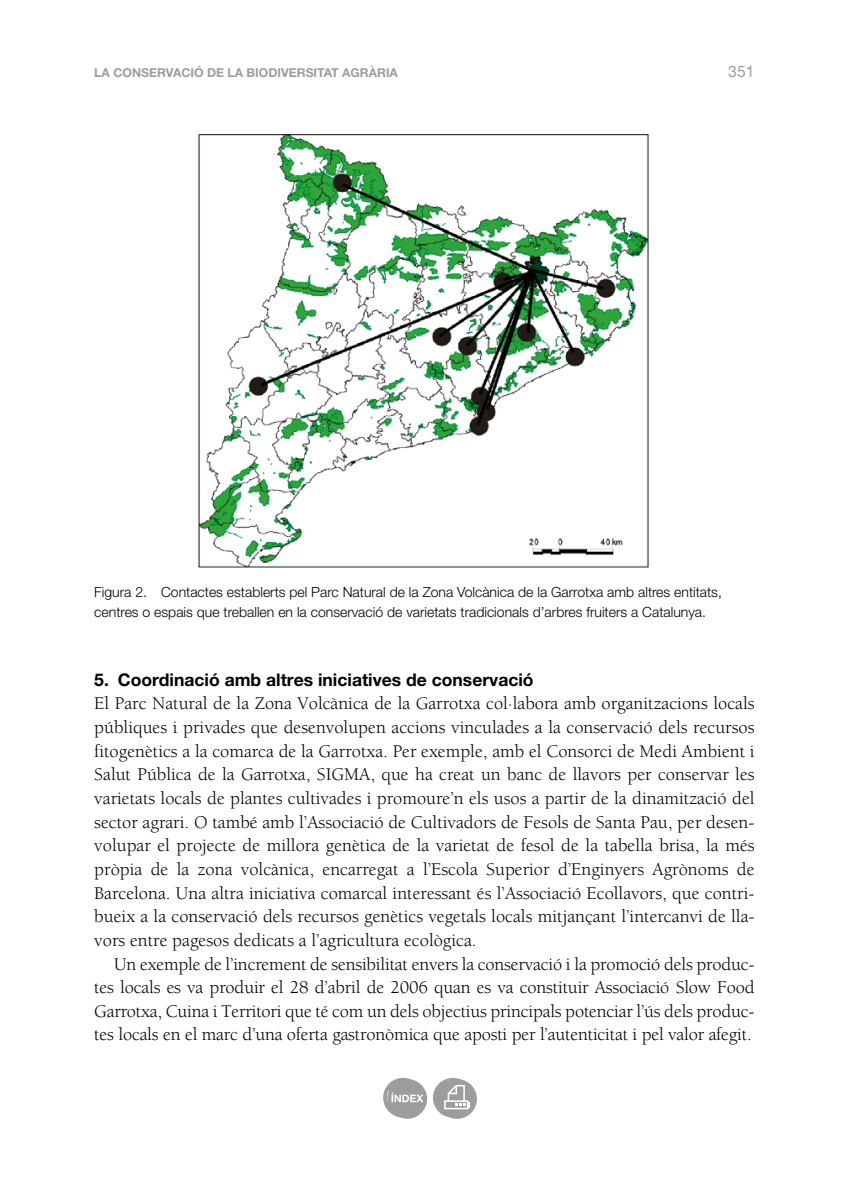
<style>
.page{position:relative;width:844px;height:1191px;background:#fff}
.page>*{position:absolute;margin:0;border:0;box-sizing:border-box;transform-origin:0 0}
.t1{font:18.38px/23.6px "Berkeley";letter-spacing:-.005em;color:#000;text-align:justify}
.t2{font:700 17.5px "Helvetica Neue";color:#000}
.t3{font:15.75px "Helvetica Neue";color:#9c9d9f}
.t4{font:300 14px/19.2px "Helvetica Neue";color:#000}
.t5{font:700 12.25px "Helvetica Neue";color:#9c9d9f}
</style>
<div class="page">
<svg style="left:383px;top:1077px;width:40px;height:40px"></svg>
<div style="left:433px;top:1078px;width:39px;height:39px;background:#9c9d9f;border-radius:50%"></div>
<div style="left:387px;top:1079px;width:40px;height:39px;background:#9c9d9f;border-radius:50%"></div>
<svg style="left:387px;top:1091px;width:36px;height:11px"></svg>
<div style="left:437px;top:1079px;width:40px;height:39px;background:#9c9d9f;border-radius:50%"></div>
<svg style="left:439px;top:1083px;width:31px;height:26px"></svg>
<img style="left:198px;top:134px;width:451px;height:434px">
<p class="t5" style="left:94px;top:65px;width:305px">LA CONSERVACIÓ DE LA BIODIVERSITAT AGRÀRIA</p>
<p class="t3" style="left:728px;top:62px;width:28px">351</p>
<p class="t4" style="left:94px;top:582px;width:629px">Figura 2. Contactes establerts pel Parc Natural de la Zona Volcànica de la Garrotxa amb altres entitats, centres o espais que treballen en la conservació de varietats tradicionals d’arbres fruiters a Catalunya.</p>
<p class="t2" style="left:94px;top:669px;width:441px">5. Coordinació amb altres iniciatives de conservació</p>
<p class="t1" style="left:94px;top:692px;width:661px">El Parc Natural de la Zona Volcànica de la Garrotxa col·labora amb organitzacions locals públiques i privades que desenvolupen accions vinculades a la conservació dels recursos fitogenètics a la comarca de la Garrotxa. Per exemple, amb el Consorci de Medi Ambient i Salut Pública de la Garrotxa, SIGMA, que ha creat un banc de llavors per conservar les varietats locals de plantes cultivades i promoure’n els usos a partir de la dinamització del sector agrari. O també amb l’Associació de Cultivadors de Fesols de Santa Pau, per desen&shy;volupar el projecte de millora genètica de la varietat de fesol de la tabella brisa, la més pròpia de la zona volcànica, encarregat a l’Escola Superior d’Enginyers Agrònoms de Barcelona. Una altra iniciativa comarcal interessant és l’Associació Ecollavors, que contri&shy;bueix a la conservació dels recursos genètics vegetals locals mitjançant l’intercanvi de lla&shy;vors entre pagesos dedicats a l’agricultura ecològica.</p>
<p class="t1" style="left:94px;top:952px;width:661px;text-indent:20px">Un exemple de l’increment de sensibilitat envers la conservació i la promoció dels produc&shy;tes locals es va produir el 28 d’abril de 2006 quan es va constituir Associació Slow Food Garrotxa, Cuina i Territori que té com un dels objectius principals potenciar l’ús dels produc&shy;tes locals en el marc d’una oferta gastronòmica que aposti per l’autenticitat i pel valor afegit.</p>
</div>
